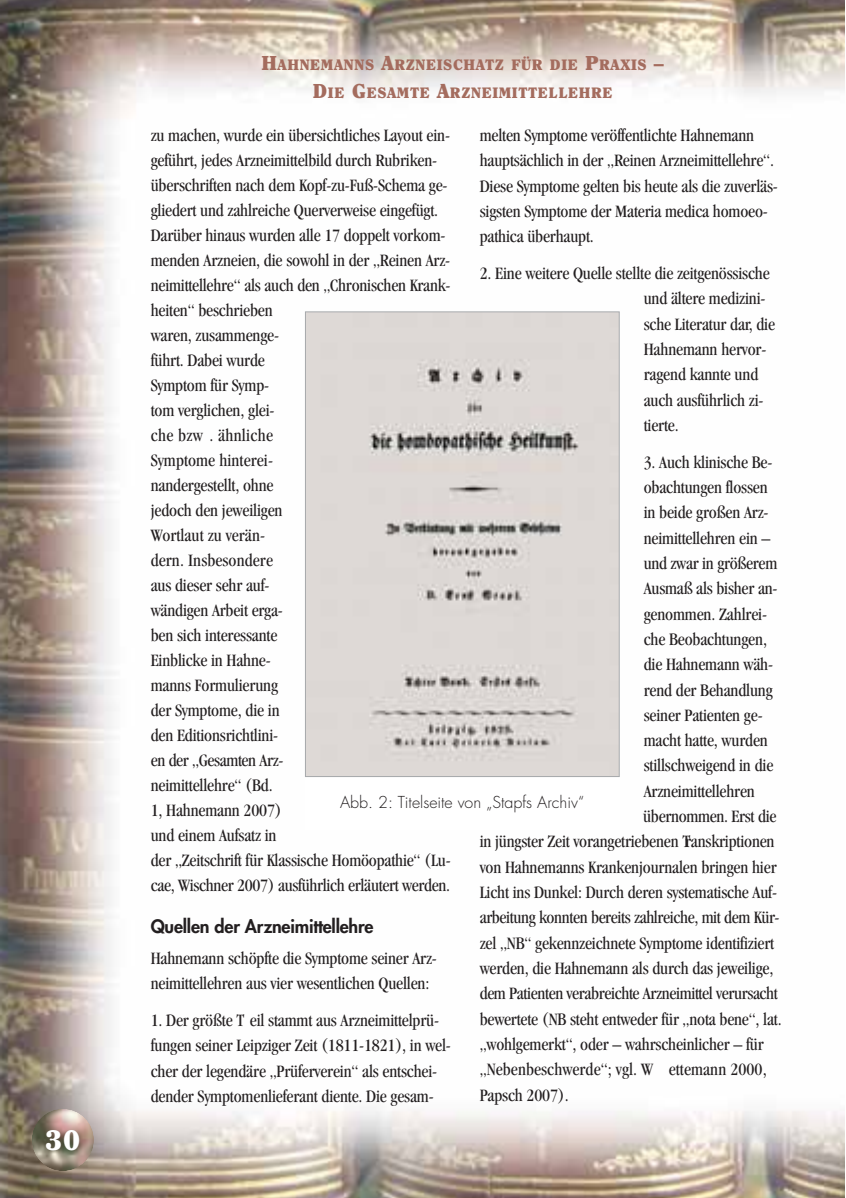
<style>
.page{position:relative;width:846px;height:1198px;background:#fff}
.page>*{position:absolute;margin:0;border:0;box-sizing:border-box;transform-origin:0 0}
.t1{font:900 28px "Clearface";color:#fff}
.t2{font:condensed 18px/25px "Garamond";letter-spacing:-.01em;color:#231f20}
.t3{font:800 18px "Futura";letter-spacing:-.01em;color:#231f20}
.t4{font:300 16px "Futura";color:#231f20}
.t5{font:900 15px/28px "Clearface";letter-spacing:.04em;color:#a46c5e;text-align:center}
.s1{font-size:20px}
</style>
<div class="page">
<img style="left:0;top:0;width:844px;height:1197px">
<img style="left:32px;top:1108px;width:62px;height:62px;border-radius:50%">
<img style="left:307px;top:313px;width:311px;height:462px">
<div style="left:305px;top:311px;width:315px;height:466px;border:1px solid #a7a9ac"></div>
<div style="left:305px;top:778px;width:314px;height:51px;background:#fff"></div>
<h1 class="t1" style="left:45px;top:1127px;width:37px">30</h1>
<p class="t5" style="left:261px;top:52px;width:404px"><span class="s1">H</span>AHNEMANNS <span class="s1">A</span>RZNEISCHATZ FÜR DIE <span class="s1">P</span>RAXIS <span class="s1">–<br>D</span>IE <span class="s1">G</span>ESAMTE <span class="s1">A</span>RZNEIMITTELLEHRE</p>
<p class="t2" style="left:151px;top:122px;width:301px">zu machen, wurde ein übersichtliches Layout ein&shy;geführt, jedes Arzneimittelbild durch Rubriken&shy;überschriften nach dem Kopf-zu-Fuß-Schema ge&shy;gliedert und zahlreiche Querverweise eingefügt.<br>Darüber hinaus wurden alle 17 doppelt vorkom&shy;menden Arzneien, die sowohl in der „Reinen Arz&shy;neimittellehre“ als auch den „Chronischen Krank&shy;heiten“ beschrieben<br>waren, zusammenge-<br>führt. Dabei wurde<br>Symptom für Symp-<br>tom verglichen, glei-<br>che bzw . ähnliche<br>Symptome hinterei-<br>nandergestellt, ohne<br>jedoch den jeweiligen<br>Wortlaut zu verän-<br>dern. Insbesondere<br>aus dieser sehr auf-<br>wändigen Arbeit erga-<br>ben sich interessante<br>Einblicke in Hahne-<br>manns Formulierung<br>der Symptome, die in<br>den Editionsrichtlini-<br>en der „Gesamten Arz-<br>neimittellehre“ (Bd.<br>1, Hahnemann 2007)<br>und einem Aufsatz in<br>der „Zeitschrift für Klassische Homöopathie“ (Lu&shy;cae, Wischner 2007) ausführlich erläutert werden.</p>
<p class="t3" style="left:151px;top:918px;width:224px">Quellen der Arzneimittellehre</p>
<p class="t2" style="left:151px;top:945px;width:288px">Hahnemann schöpfte die Symptome seiner Arz&shy;neimittellehren aus vier wesentlichen Quellen:</p>
<p class="t2" style="left:151px;top:1007px;width:302px">1. Der größte T eil stammt aus Arzneimittelprü&shy;fungen seiner Leipziger Zeit (1811-1821), in wel&shy;cher der legendäre „Prüferverein“ als entschei&shy;dender Symptomenlieferant diente. Die gesam-</p>
<p class="t2" style="left:480px;top:122px;width:300px">melten Symptome veröffentlichte Hahnemann hauptsächlich in der „Reinen Arzneimittellehre“.<br>Diese Symptome gelten bis heute als die zuverläs&shy;sigsten Symptome der Materia medica homoeo&shy;pathica überhaupt.</p>
<p class="t2" style="left:644px;top:260px;width:133px;text-indent:-164px">2. Eine weitere Quelle stellte die zeitgenössische und ältere medizini&shy;sche Literatur dar, die<br>Hahnemann hervor&shy;ragend kannte und auch ausführlich zi&shy;tierte.</p>
<p class="t2" style="left:644px;top:449px;width:130px">3. Auch klinische Be-</p>
<p class="t2" style="left:644px;top:474px;width:126px">obachtungen flossen</p>
<p class="t2" style="left:644px;top:499px;width:126px">in beide großen Arz-</p>
<p class="t2" style="left:644px;top:525px;width:128px">neimittellehren ein –</p>
<p class="t2" style="left:644px;top:550px;width:135px">und zwar in größerem</p>
<p class="t2" style="left:644px;top:575px;width:135px">Ausmaß als bisher an-</p>
<p class="t2" style="left:644px;top:601px;width:125px">genommen. Zahlrei-</p>
<p class="t2" style="left:644px;top:626px;width:125px">che Beobachtungen,</p>
<p class="t2" style="left:644px;top:651px;width:131px">die Hahnemann wäh-</p>
<p class="t2" style="left:644px;top:677px;width:131px">rend der Behandlung</p>
<p class="t2" style="left:644px;top:702px;width:120px">seiner Patienten ge-</p>
<p class="t2" style="left:644px;top:727px;width:126px">macht hatte, wurden</p>
<p class="t2" style="left:644px;top:753px;width:131px">stillschweigend in die</p>
<p class="t2" style="left:644px;top:778px;width:113px">Arzneimittellehren</p>
<p class="t2" style="left:643px;top:803px;width:135px">übernommen. Erst die</p>
<p class="t2" style="left:480px;top:828px;width:296px">in jüngster Zeit vorangetriebenen Transkriptionen</p>
<p class="t2" style="left:480px;top:854px;width:298px">von Hahnemanns Krankenjournalen bringen hier</p>
<p class="t2" style="left:480px;top:879px;width:299px">Licht ins Dunkel: Durch deren systematische Auf-</p>
<p class="t2" style="left:480px;top:904px;width:301px">arbeitung konnten bereits zahlreiche, mit dem Kür-</p>
<p class="t2" style="left:480px;top:930px;width:296px">zel „NB“ gekennzeichnete Symptome identifiziert</p>
<p class="t2" style="left:480px;top:955px;width:295px">werden, die Hahnemann als durch das jeweilige,</p>
<p class="t2" style="left:480px;top:980px;width:300px">dem Patienten verabreichte Arzneimittel verursacht</p>
<p class="t2" style="left:480px;top:1006px;width:303px">bewertete (NB steht entweder für „nota bene“, lat.</p>
<p class="t2" style="left:480px;top:1031px;width:285px">„wohlgemerkt“, oder – wahrscheinlicher – für</p>
<p class="t2" style="left:480px;top:1056px;width:288px">„Nebenbeschwerde“; vgl. W ettemann 2000,</p>
<p class="t2" style="left:480px;top:1082px;width:90px">Papsch 2007).</p>
<p class="t4" style="left:340px;top:792px;width:246px">Abb. 2: Titelseite von „Stapfs Archiv“</p>
</div>
